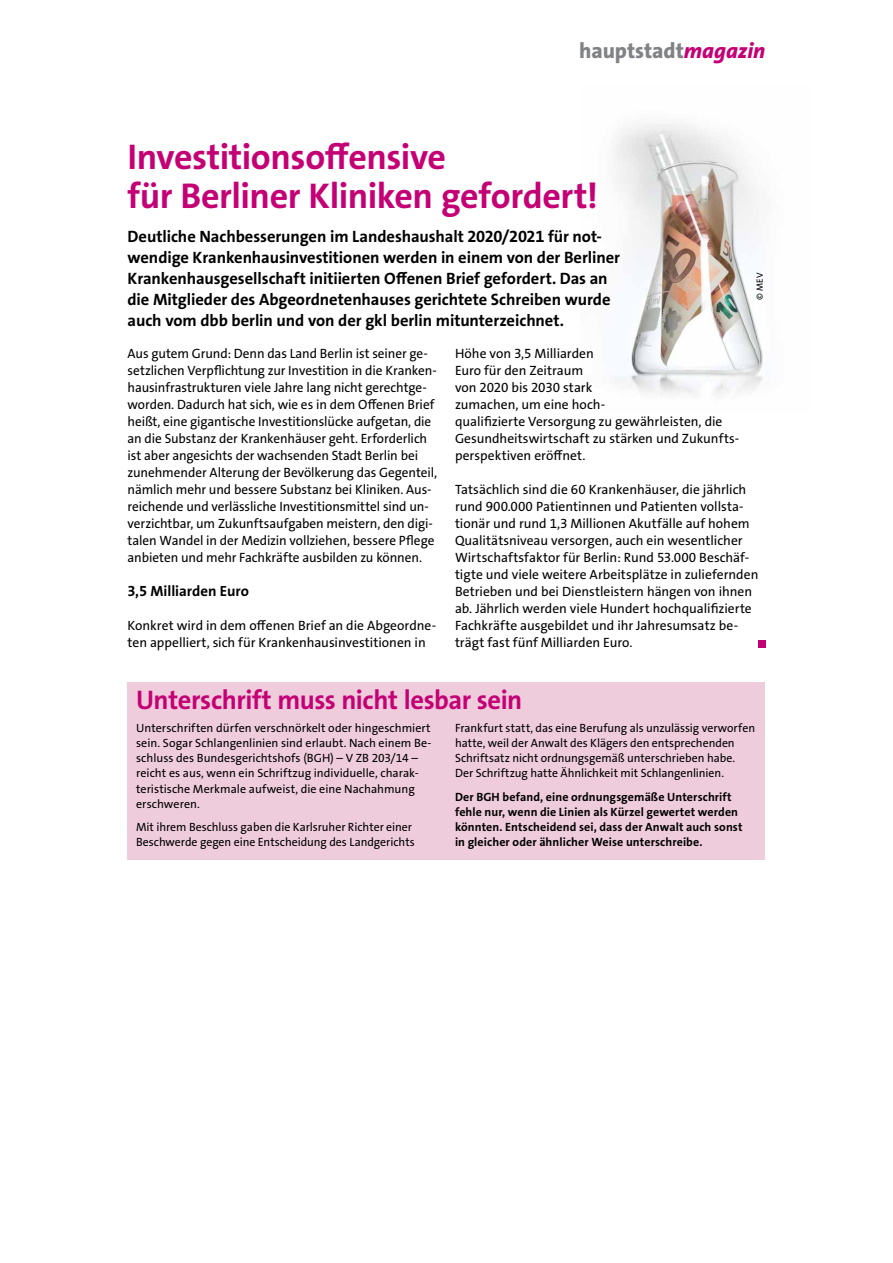
<style>
.page{position:relative;width:893px;height:1263px;background:#fff}
.page>*{position:absolute;margin:0;border:0;box-sizing:border-box;transform-origin:0 0}
.t1{font:700 36px/39px "The Sans Os F";letter-spacing:-.015em;color:#c40075}
.t2{font:700 27px "The Sans Os F";letter-spacing:-.015em;color:#c40075}
.t3{font:800 21.75px "The Sans Os F";letter-spacing:-.005em;color:#808285}
.t4{font:700 16.5px/21px "The Sans Os F";letter-spacing:-.005em;color:#000}
.t5{font:700 14.85px "The Sans Os F";letter-spacing:-.005em;color:#000}
.t6{font:13.5px/17px "The Sans Os F";letter-spacing:-.005em;color:#000}
.t7{font:12px/15.1px "The Sans Os F";color:#000}
.t8{font:700 12px/15.1px "The Sans Os F";letter-spacing:.01em;color:#000}
.t9{font:9px "The Sans Os F";color:#000}
.s1{font-style:italic;color:#c40075}
</style>
<div class="page">
<img style="left:614px;top:124px;width:149px;height:270px">
<div style="left:758px;top:640px;width:7px;height:7px;background:#c40075"></div>
<div style="left:128px;top:682px;width:637px;height:178px;background:#efccdc"></div>
<h3 class="t3" style="left:579px;top:37px;width:188px">hauptstadt<span class="s1">magazin</span></h3>
<h1 class="t1" style="left:128px;top:137px;width:472px">Investitionsoffensive<br>für Berliner Kliniken gefordert!</h1>
<p class="t4" style="left:128px;top:226px;width:494px">Deutliche Nachbesserungen im Landeshaushalt 2020/2021 für not&shy;wendige Krankenhausinvestitionen werden in einem von der Berliner Krankenhausgesellschaft initiierten Offenen Brief gefordert. Das an die Mitglieder des Abgeordnetenhauses gerichtete Schreiben wurde auch vom dbb berlin und von der gkl berlin mitunterzeichnet.</p>
<p class="t6" style="left:128px;top:345px;width:311px">Aus gutem Grund: Denn das Land Berlin ist seiner ge&shy;setzlichen Verpflichtung zur Investition in die Kranken&shy;hausinfrastrukturen viele Jahre lang nicht gerechtge&shy;worden. Dadurch hat sich, wie es in dem Offenen Brief heißt, eine gigantische Investitionslücke aufgetan, die an die Substanz der Krankenhäuser geht. Erforderlich ist aber angesichts der wachsenden Stadt Berlin bei zunehmender Alterung der Bevölkerung das Gegenteil, nämlich mehr und bessere Substanz bei Kliniken. Aus&shy;reichende und verlässliche Investitionsmittel sind un&shy;verzichtbar, um Zukunftsaufgaben meistern, den digi&shy;talen Wandel in der Medizin vollziehen, bessere Pflege anbieten und mehr Fachkräfte ausbilden zu können.</p>
<p class="t5" style="left:128px;top:581px;width:123px">3,5 Milliarden Euro</p>
<p class="t6" style="left:128px;top:617px;width:310px">Konkret wird in dem offenen Brief an die Abgeordne&shy;ten appelliert, sich für Krankenhausinvestitionen in</p>
<p class="t9" style="left:754px;top:300px;width:29px;rotate:-90deg">© MEV</p>
<p class="t6" style="left:455px;top:345px;width:284px">Höhe von 3,5 Milliarden<br>Euro für den Zeitraum<br>von 2020 bis 2030 stark<br>zumachen, um eine hoch-<br>qualifizierte Versorgung zu gewährleisten, die<br>Gesundheitswirtschaft zu stärken und Zukunfts&shy;perspektiven eröffnet.</p>
<p class="t6" style="left:455px;top:481px;width:305px">Tatsächlich sind die 60 Krankenhäuser, die jährlich rund 900.000 Patientinnen und Patienten vollsta&shy;tionär und rund 1,3 Millionen Akutfälle auf hohem Qualitätsniveau versorgen, auch ein wesentlicher Wirtschaftsfaktor für Berlin: Rund 53.000 Beschäf&shy;tigte und viele weitere Arbeitsplätze in zuliefernden Betrieben und bei Dienstleistern hängen von ihnen ab. Jährlich werden viele Hundert hochqualifizierte Fachkräfte ausgebildet und ihr Jahresumsatz be&shy;trägt fast fünf Milliarden Euro.</p>
<h2 class="t2" style="left:136px;top:682px;width:388px">Unterschrift muss nicht lesbar sein</h2>
<p class="t7" style="left:136px;top:721px;width:297px">Unterschriften dürfen verschnörkelt oder hingeschmiert sein. Sogar Schlangenlinien sind erlaubt. Nach einem Be&shy;schluss des Bundesgerichtshofs (BGH) – V ZB 203/14 – reicht es aus, wenn ein Schriftzug individuelle, charak&shy;teristische Merkmale aufweist, die eine Nachahmung erschweren.</p>
<p class="t7" style="left:136px;top:820px;width:280px">Mit ihrem Beschluss gaben die Karlsruher Richter einer<br>Beschwerde gegen eine Entscheidung des Landgerichts</p>
<p class="t7" style="left:455px;top:721px;width:302px">Frankfurt statt, das eine Berufung als unzulässig verworfen hatte, weil der Anwalt des Klägers den entsprechenden Schriftsatz nicht ordnungsgemäß unterschrieben habe.<br>Der Schriftzug hatte Ähnlichkeit mit Schlangenlinien.</p>
<p class="t8" style="left:455px;top:789px;width:289px">Der BGH befand, eine ordnungsgemäße Unterschrift fehle nur, wenn die Linien als Kürzel gewertet werden könnten. Entscheidend sei, dass der Anwalt auch sonst in gleicher oder ähnlicher Weise unterschreibe.</p>
</div>
